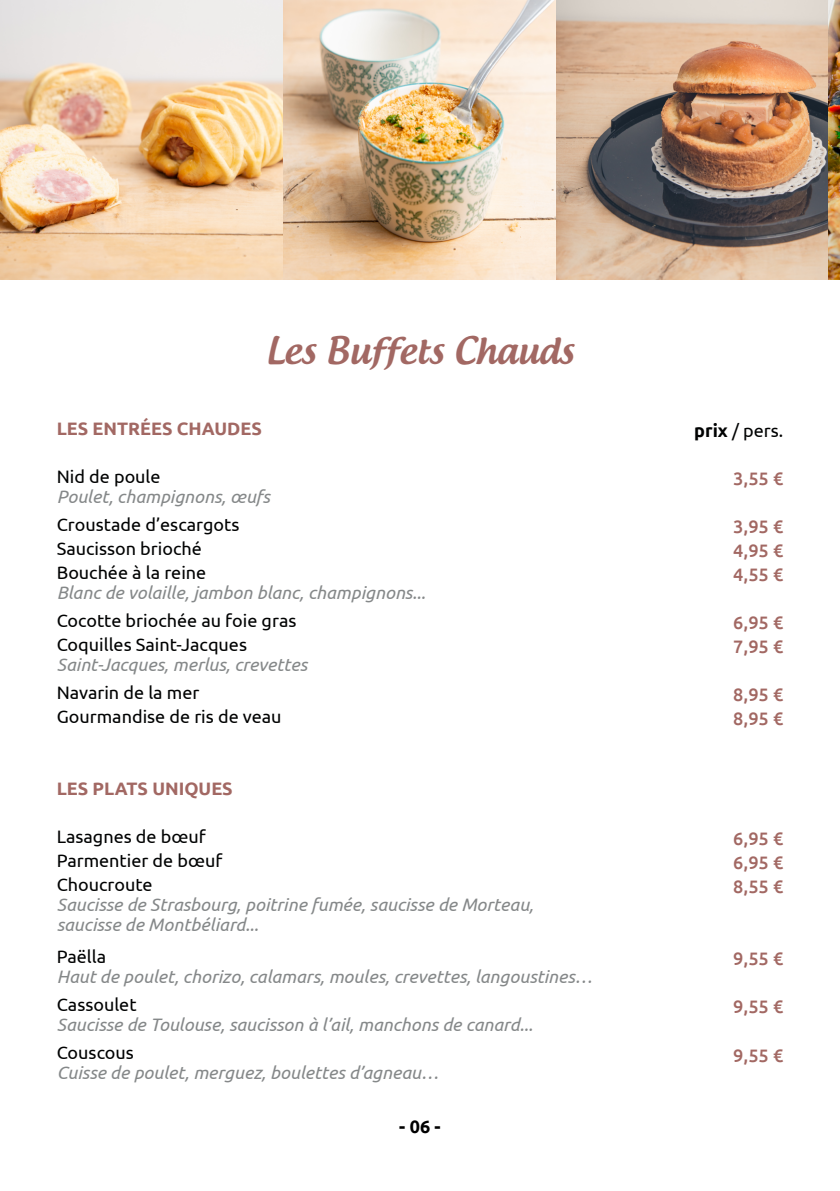
<style>
.page{position:relative;width:840px;height:1191px;background:#fff}
.page>*{position:absolute;margin:0;border:0;box-sizing:border-box;transform-origin:0 0}
.t1{font:500 36px "Androgyne";color:#a26863}
.t2{font:italic 18px/20px "Ubuntu";color:#858889}
.t3{font:18px/24px "Ubuntu";color:#010202}
.t4{font:500 18px/24px "Ubuntu";color:#a26863;text-align:justify}
.t5{font:700 18px "Ubuntu";color:#a26863}
.t6{font:700 18px "Ubuntu";color:#000}
.s1{font-weight:700}
</style>
<div class="page">
<img style="left:282px;top:0;width:274px;height:279px">
<img style="left:556px;top:0;width:272px;height:279px">
<img style="left:0;top:0;width:282px;height:279px">
<img style="left:828px;top:0;width:11px;height:279px">
<h1 class="t1" style="left:266px;top:328px;width:309px">Les Buffets Chauds</h1>
<p class="t5" style="left:57px;top:417px;width:206px">LES ENTRÉES CHAUDES</p>
<p class="t3" style="left:57px;top:463px;width:105px">Nid de poule</p>
<p class="t2" style="left:57px;top:485px;width:215px">Poulet, champignons, œufs</p>
<p class="t3" style="left:57px;top:511px;width:184px">Croustade d’escargots<br>Saucisson brioché<br>Bouchée à la reine</p>
<p class="t2" style="left:57px;top:581px;width:370px">Blanc de volaille, jambon blanc, champignons...</p>
<p class="t3" style="left:57px;top:607px;width:241px">Cocotte briochée au foie gras<br>Coquilles Saint-Jacques</p>
<p class="t2" style="left:57px;top:653px;width:252px">Saint-Jacques, merlus, crevettes</p>
<p class="t3" style="left:57px;top:679px;width:226px">Navarin de la mer<br>Gourmandise de ris de veau</p>
<p class="t5" style="left:57px;top:777px;width:177px">LES PLATS UNIQUES</p>
<p class="t3" style="left:57px;top:823px;width:167px">Lasagnes de bœuf<br>Parmentier de bœuf<br>Choucroute</p>
<p class="t2" style="left:57px;top:893px;width:478px">Saucisse de Strasbourg, poitrine fumée, saucisse de Morteau, saucisse de Montbéliard...</p>
<p class="t3" style="left:57px;top:943px;width:51px">Paëlla</p>
<p class="t2" style="left:57px;top:965px;width:537px">Haut de poulet, chorizo, calamars, moules, crevettes, langoustines…</p>
<p class="t3" style="left:57px;top:991px;width:81px">Cassoulet</p>
<p class="t2" style="left:57px;top:1013px;width:477px">Saucisse de Toulouse, saucisson à l’ail, manchons de canard...</p>
<p class="t3" style="left:57px;top:1039px;width:78px">Couscous</p>
<p class="t2" style="left:57px;top:1061px;width:383px">Cuisse de poulet, merguez, boulettes d’agneau…</p>
<p class="t6" style="left:399px;top:1115px;width:43px">- 06 -</p>
<p class="t3" style="left:693px;top:418px;width:90px"><span class="s1">prix</span> / pers.</p>
<p class="t4" style="left:732px;top:466px;width:51px">3,55 €</p>
<p class="t4" style="left:732px;top:514px;width:51px">3,95 € 4,95 € 4,55 €</p>
<p class="t4" style="left:732px;top:610px;width:51px">6,95 €<br>7,95 €</p>
<p class="t4" style="left:732px;top:682px;width:51px">8,95 €<br>8,95 €</p>
<p class="t4" style="left:732px;top:826px;width:51px">6,95 € 6,95 € 8,55 €</p>
<p class="t4" style="left:732px;top:946px;width:51px">9,55 €</p>
<p class="t4" style="left:732px;top:994px;width:51px">9,55 €</p>
<p class="t4" style="left:732px;top:1042px;width:51px">9,55 €</p>
</div>
